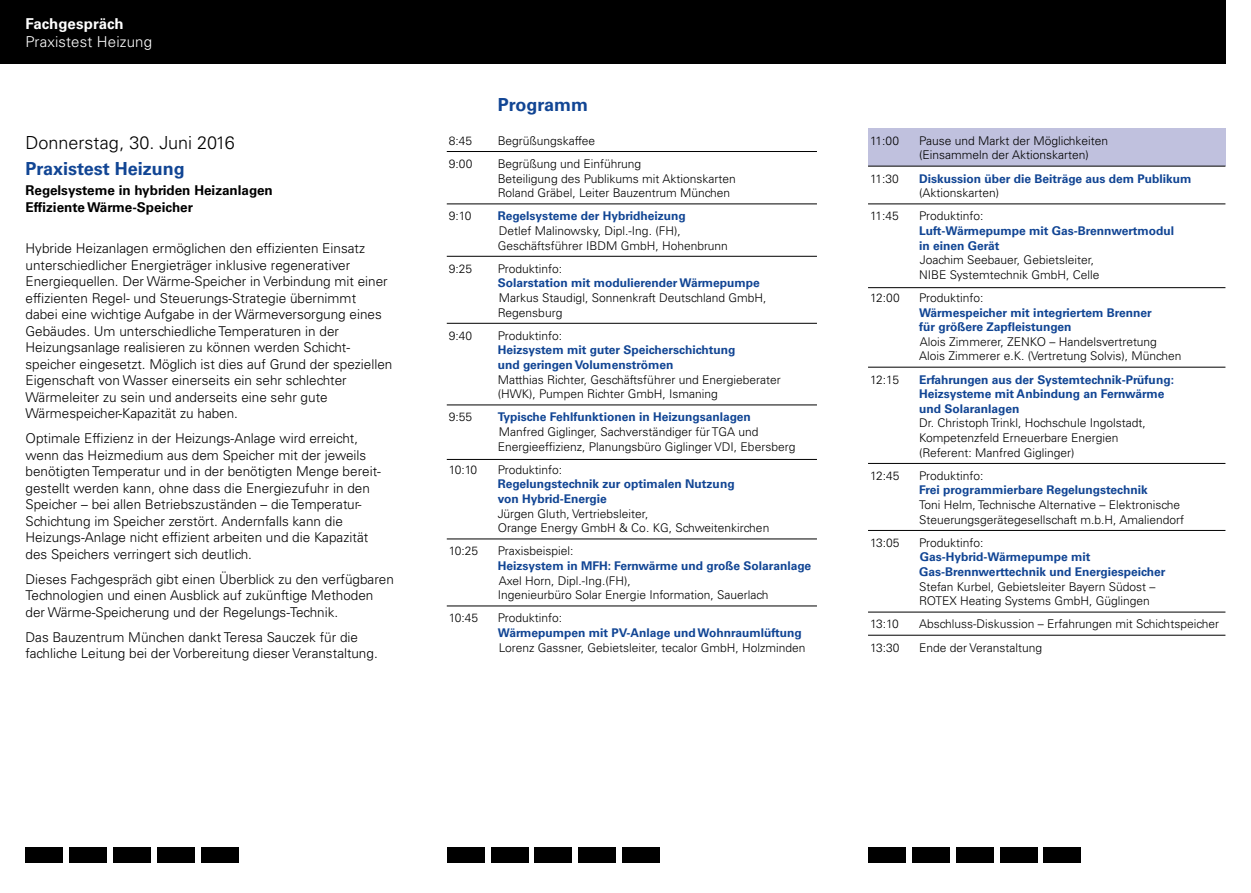
<style>
.page{position:relative;width:1251px;height:893px;background:#fff}
.page>*{position:absolute;margin:0;border:0;box-sizing:border-box;transform-origin:0 0}
.t1{font:700 18px "Univers LT Std";color:#114594}
.t2{font:300 18px "Univers LT Std";color:#000}
.t3{font:300 15px "Univers LT Std";letter-spacing:.01em;color:#fff}
.t4{font:700 15px "Univers LT Std";letter-spacing:.01em;color:#fff}
.t5{font:300 13.5px/16.5px "Univers LT Std";color:#000}
.t6{font:700 13.5px/16.2px "Univers LT Std";color:#000}
.t7{font:300 12px/14.7px "Univers LT Std";color:#000}
.t8{font:700 12px/14.7px "Univers LT Std";color:#114594}
</style>
<div class="page">
<div style="left:867px;top:128px;width:358px;height:38px;background:#c0c1de"></div>
<div style="left:0;top:0;width:1225px;height:64px;background:#000"></div>
<hr style="left:446px;top:151px;width:370px;height:1px;background:#000">
<hr style="left:446px;top:204px;width:370px;height:1px;background:#000">
<hr style="left:446px;top:256px;width:370px;height:1px;background:#000">
<hr style="left:446px;top:323px;width:370px;height:1px;background:#000">
<hr style="left:446px;top:405px;width:370px;height:1px;background:#000">
<hr style="left:446px;top:459px;width:370px;height:1px;background:#000">
<hr style="left:446px;top:539px;width:370px;height:1px;background:#000">
<hr style="left:446px;top:606px;width:370px;height:1px;background:#000">
<hr style="left:867px;top:166px;width:358px;height:1px;background:#000">
<hr style="left:867px;top:204px;width:358px;height:1px;background:#000">
<hr style="left:867px;top:287px;width:358px;height:1px;background:#000">
<hr style="left:867px;top:367px;width:358px;height:1px;background:#000">
<hr style="left:867px;top:463px;width:358px;height:1px;background:#000">
<hr style="left:867px;top:530px;width:358px;height:1px;background:#000">
<hr style="left:867px;top:612px;width:358px;height:1px;background:#000">
<hr style="left:867px;top:635px;width:358px;height:1px;background:#000">
<div style="left:446px;top:847px;width:38px;height:16px;background:#000"></div>
<div style="left:490px;top:847px;width:38px;height:16px;background:#000"></div>
<div style="left:534px;top:847px;width:38px;height:16px;background:#000"></div>
<div style="left:578px;top:847px;width:38px;height:16px;background:#000"></div>
<div style="left:622px;top:847px;width:38px;height:16px;background:#000"></div>
<div style="left:867px;top:847px;width:38px;height:16px;background:#000"></div>
<div style="left:911px;top:847px;width:38px;height:16px;background:#000"></div>
<div style="left:955px;top:847px;width:38px;height:16px;background:#000"></div>
<div style="left:999px;top:847px;width:38px;height:16px;background:#000"></div>
<div style="left:1043px;top:847px;width:37px;height:16px;background:#000"></div>
<div style="left:26px;top:847px;width:37px;height:16px;background:#000"></div>
<div style="left:69px;top:847px;width:38px;height:16px;background:#000"></div>
<div style="left:113px;top:847px;width:38px;height:16px;background:#000"></div>
<div style="left:157px;top:847px;width:38px;height:16px;background:#000"></div>
<div style="left:201px;top:847px;width:38px;height:16px;background:#000"></div>
<p class="t4" style="left:26px;top:15px;width:100px">Fachgespräch</p>
<p class="t3" style="left:26px;top:32px;width:128px">Praxistest Heizung</p>
<h1 class="t2" style="left:26px;top:132px;width:211px">Donnerstag, 30. Juni 2016</h1>
<h1 class="t1" style="left:26px;top:158px;width:161px">Praxistest Heizung</h1>
<p class="t6" style="left:26px;top:183px;width:249px">Regelsysteme in hybriden Heizanlagen<br>Effiziente Wärme-Speicher</p>
<p class="t5" style="left:26px;top:240px;width:368px">Hybride Heizanlagen ermöglichen den effizienten Einsatz unterschiedlicher Energieträger inklusive regenerativer Energiequellen. Der Wärme-Speicher in Verbindung mit einer effizienten Regel- und Steuerungs-Strategie übernimmt<br>dabei eine wichtige Aufgabe in der Wärmeversorgung eines Gebäudes. Um unterschiedliche Temperaturen in der Heizungsanlage realisieren zu können werden Schicht&shy;speicher eingesetzt. Möglich ist dies auf Grund der speziellen Eigenschaft von Wasser einerseits ein sehr schlechter Wärmeleiter zu sein und anderseits eine sehr gute Wärmespeicher-Kapazität zu haben.</p>
<p class="t5" style="left:26px;top:430px;width:357px">Optimale Effizienz in der Heizungs-Anlage wird erreicht, wenn das Heizmedium aus dem Speicher mit der jeweils benötigten Temperatur und in der benötigten Menge bereit&shy;gestellt werden kann, ohne dass die Energiezufuhr in den Speicher – bei allen Betriebszuständen – die Temperatur-Schichtung im Speicher zerstört. Andernfalls kann die Heizungs-Anlage nicht effizient arbeiten und die Kapazität des Speichers verringert sich deutlich.</p>
<p class="t5" style="left:26px;top:571px;width:370px">Dieses Fachgespräch gibt einen Überblick zu den verfügbaren<br>Technologien und einen Ausblick auf zukünftige Methoden der Wärme-Speicherung und der Regelungs-Technik.</p>
<p class="t5" style="left:26px;top:629px;width:354px">Das Bauzentrum München dankt Teresa Sauczek für die fachliche Leitung bei der Vorbereitung dieser Veranstaltung.</p>
<h1 class="t1" style="left:497px;top:94px;width:92px">Programm</h1>
<p class="t7" style="left:449px;top:133px;width:25px">8:45</p>
<p class="t7" style="left:497px;top:133px;width:99px">Begrüßungskaffee</p>
<p class="t7" style="left:449px;top:156px;width:25px">9:00</p>
<p class="t7" style="left:497px;top:156px;width:239px">Begrüßung und Einführung<br>Beteiligung des Publikums mit Aktionskarten<br>Roland Gräbel, Leiter Bauzentrum München</p>
<p class="t7" style="left:449px;top:209px;width:24px">9:10</p>
<p class="t8" style="left:497px;top:209px;width:189px">Regelsysteme der Hybridheizung</p>
<p class="t7" style="left:497px;top:223px;width:231px">Detlef Malinowsky, Dipl.-Ing. (FH),<br>Geschäftsführer IBDM GmbH, Hohenbrunn</p>
<p class="t7" style="left:449px;top:261px;width:25px">9:25</p>
<p class="t7" style="left:497px;top:261px;width:66px">Produktinfo:</p>
<p class="t8" style="left:497px;top:276px;width:263px">Solarstation mit modulierender Wärmepumpe</p>
<p class="t7" style="left:497px;top:290px;width:270px">Markus Staudigl, Sonnenkraft Deutschland GmbH,<br>Regensburg</p>
<p class="t7" style="left:449px;top:328px;width:25px">9:40</p>
<p class="t7" style="left:497px;top:328px;width:66px">Produktinfo:</p>
<p class="t8" style="left:497px;top:343px;width:239px">Heizsystem mit guter Speicherschichtung und geringen Volumenströmen</p>
<p class="t7" style="left:497px;top:372px;width:284px">Matthias Richter, Geschäftsführer und Energieberater (HWK), Pumpen Richter GmbH, Ismaning</p>
<p class="t7" style="left:449px;top:410px;width:25px">9:55</p>
<p class="t8" style="left:497px;top:410px;width:254px">Typische Fehlfunktionen in Heizungsanlagen</p>
<p class="t7" style="left:497px;top:424px;width:299px">Manfred Giglinger, Sachverständiger für TGA und<br>Energieeffizienz, Planungsbüro Giglinger VDI, Ebersberg</p>
<p class="t7" style="left:449px;top:462px;width:30px">10:10</p>
<p class="t7" style="left:497px;top:462px;width:66px">Produktinfo:</p>
<p class="t8" style="left:497px;top:477px;width:238px">Regelungstechnik zur optimalen Nutzung von Hybrid-Energie</p>
<p class="t7" style="left:497px;top:506px;width:273px">Jürgen Gluth, Vertriebsleiter,<br>Orange Energy GmbH &amp; Co. KG, Schweitenkirchen</p>
<p class="t7" style="left:449px;top:544px;width:31px">10:25</p>
<p class="t7" style="left:497px;top:544px;width:77px">Praxisbeispiel:</p>
<p class="t8" style="left:497px;top:558px;width:315px">Heizsystem in MFH: Fernwärme und große Solaranlage</p>
<p class="t7" style="left:497px;top:573px;width:272px">Axel Horn, Dipl.-Ing.(FH),<br>Ingenieurbüro Solar Energie Information, Sauerlach</p>
<p class="t7" style="left:449px;top:611px;width:31px">10:45</p>
<p class="t7" style="left:497px;top:611px;width:66px">Produktinfo:</p>
<p class="t8" style="left:497px;top:625px;width:305px">Wärmepumpen mit PV-Anlage und Wohnraumlüftung</p>
<p class="t7" style="left:498px;top:640px;width:308px">Lorenz Gassner, Gebietsleiter, tecalor GmbH, Holzminden</p>
<p class="t7" style="left:870px;top:133px;width:30px">11:00</p>
<p class="t7" style="left:918px;top:133px;width:190px">Pause und Markt der Möglichkeiten (Einsammeln der Aktionskarten)</p>
<p class="t7" style="left:870px;top:171px;width:30px">11:30</p>
<p class="t8" style="left:918px;top:171px;width:274px">Diskussion über die Beiträge aus dem Publikum</p>
<p class="t7" style="left:918px;top:186px;width:82px">(Aktionskarten)</p>
<p class="t7" style="left:870px;top:209px;width:30px">11:45</p>
<p class="t7" style="left:918px;top:209px;width:66px">Produktinfo:</p>
<p class="t8" style="left:918px;top:223px;width:256px">Luft-Wärmepumpe mit Gas-Brennwertmodul in einen Gerät</p>
<p class="t7" style="left:918px;top:253px;width:182px">Joachim Seebauer, Gebietsleiter,<br>NIBE Systemtechnik GmbH, Celle</p>
<p class="t7" style="left:870px;top:290px;width:31px">12:00</p>
<p class="t7" style="left:918px;top:290px;width:66px">Produktinfo:</p>
<p class="t8" style="left:918px;top:305px;width:234px">Wärmespeicher mit integriertem Brenner für größere Zapfleistungen</p>
<p class="t7" style="left:918px;top:334px;width:264px">Alois Zimmerer, ZENKO – Handelsvertretung<br>Alois Zimmerer e.K. (Vertretung Solvis), München</p>
<p class="t7" style="left:870px;top:372px;width:30px">12:15</p>
<p class="t8" style="left:918px;top:372px;width:256px">Erfahrungen aus der Systemtechnik-Prüfung:<br>Heizsysteme mit Anbindung an Fernwärme und Solaranlagen</p>
<p class="t7" style="left:918px;top:416px;width:228px">Dr. Christoph Trinkl, Hochschule Ingolstadt,<br>Kompetenzfeld Erneuerbare Energien (Referent: Manfred Giglinger)</p>
<p class="t7" style="left:870px;top:468px;width:31px">12:45</p>
<p class="t7" style="left:918px;top:468px;width:66px">Produktinfo:</p>
<p class="t8" style="left:918px;top:483px;width:230px">Frei programmierbare Regelungstechnik</p>
<p class="t7" style="left:918px;top:497px;width:266px">Toni Helm, Technische Alternative – Elektronische<br>Steuerungsgerätegesellschaft m.b.H, Amaliendorf</p>
<p class="t7" style="left:870px;top:535px;width:31px">13:05</p>
<p class="t7" style="left:918px;top:535px;width:66px">Produktinfo:</p>
<p class="t8" style="left:918px;top:550px;width:248px">Gas-Hybrid-Wärmepumpe mit<br>Gas-Brennwerttechnik und Energiespeicher</p>
<p class="t7" style="left:918px;top:579px;width:238px">Stefan Kurbel, Gebietsleiter Bayern Südost –<br>ROTEX Heating Systems GmbH, Güglingen</p>
<p class="t7" style="left:870px;top:617px;width:30px">13:10</p>
<p class="t7" style="left:918px;top:617px;width:301px">Abschluss-Diskussion – Erfahrungen mit Schichtspeicher</p>
<p class="t7" style="left:870px;top:640px;width:31px">13:30</p>
<p class="t7" style="left:918px;top:640px;width:124px">Ende der Veranstaltung</p>
</div>
